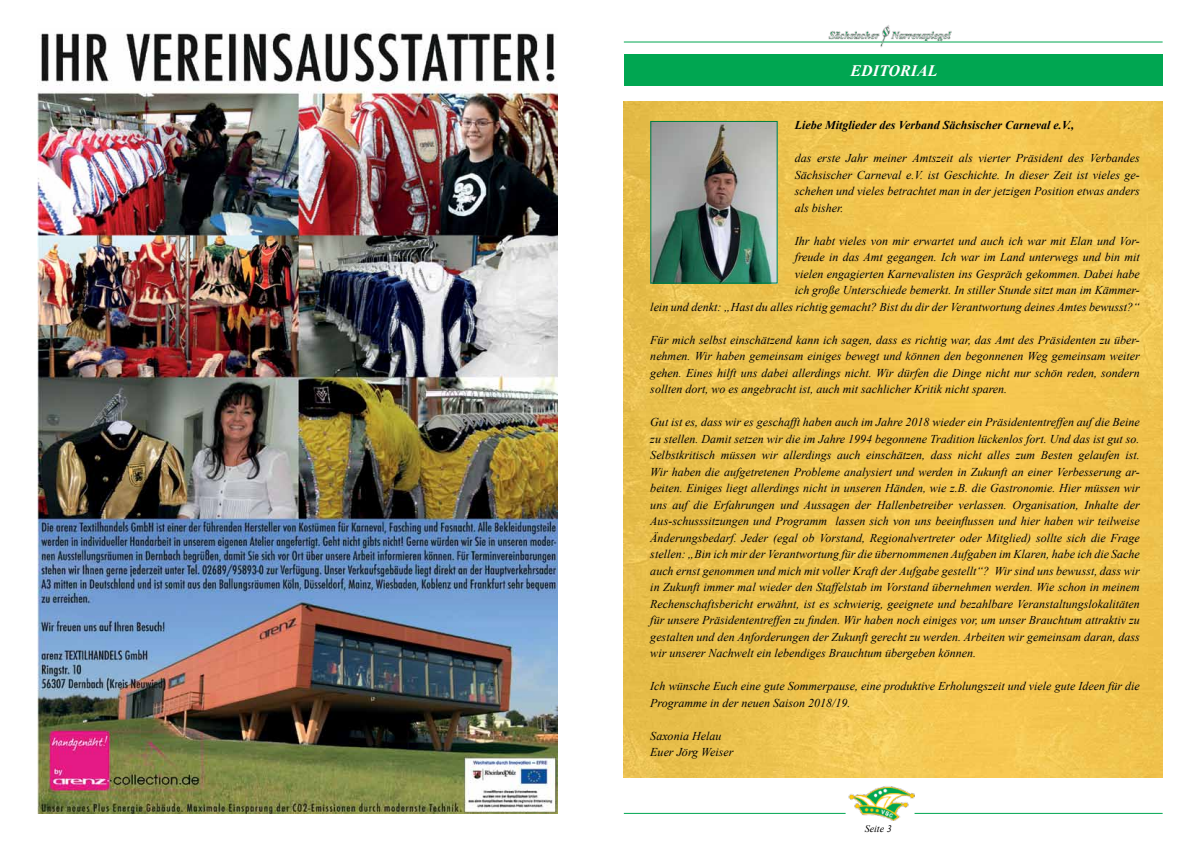
<style>
.page{position:relative;width:1191px;height:842px;background:#fff}
.page>*{position:absolute;margin:0;border:0;box-sizing:border-box;transform-origin:0 0}
.t1{font:italic 700 16px "Times New Roman";color:#fff}
.t2{font:italic 12px/16.5px "Times New Roman";color:#000;text-align:justify}
.t3{font:italic 700 12px "Times New Roman";color:#000}
.t4{font:italic 10px "Times New Roman";color:#000}
</style>
<div class="page">
<hr style="left:624px;top:42px;width:538px;height:1px;background:#00a651">
<img style="left:829px;top:25px;width:123px;height:22px">
<div style="left:624px;top:55px;width:538px;height:31px;background:#00a651"></div>
<hr style="left:624px;top:813px;width:221px;height:1px;background:#00a651">
<img style="left:848px;top:786px;width:66px;height:34px">
<hr style="left:914px;top:813px;width:248px;height:1px;background:#00a651">
<img style="left:38px;top:28px;width:519px;height:786px">
<img style="left:624px;top:101px;width:538px;height:676px">
<img style="left:652px;top:123px;width:123px;height:159px">
<div style="left:650px;top:121px;width:127px;height:163px;border:1px solid #007f3e"></div>
<h1 class="t1" style="left:850px;top:60px;width:88px">EDITORIAL</h1>
<p class="t3" style="left:794px;top:117px;width:281px">Liebe Mitglieder des Verband Sächsischer Carneval e.V.,</p>
<p class="t2" style="left:794px;top:150px;width:347px">das erste Jahr meiner Amtszeit als vierter Präsident des Verbandes Sächsischer Carneval e.V. ist Geschichte. In dieser Zeit ist vieles ge&shy;schehen und vieles betrachtet man in der jetzigen Position etwas anders als bisher.</p>
<p class="t2" style="left:650px;top:232px;width:491px;text-align:right">Ihr habt vieles von mir erwartet und auch ich war mit Elan und Vor-<br>freude in das Amt gegangen. Ich war im Land unterwegs und bin mit<br>vielen engagierten Karnevalisten ins Gespräch gekommen. Dabei habe<br>ich große Unterschiede bemerkt. In stiller Stunde sitzt man im Kämmer-<br>lein und denkt: „Hast du alles richtig gemacht? Bist du dir der Verantwortung deines Amtes bewusst?“</p>
<p class="t2" style="left:650px;top:331px;width:491px">Für mich selbst einschätzend kann ich sagen, dass es richtig war, das Amt des Präsidenten zu über&shy;nehmen. Wir haben gemeinsam einiges bewegt und können den begonnenen Weg gemeinsam weiter gehen. Eines hilft uns dabei allerdings nicht. Wir dürfen die Dinge nicht nur schön reden, sondern sollten dort, wo es angebracht ist, auch mit sachlicher Kritik nicht sparen.</p>
<p class="t2" style="left:650px;top:414px;width:491px">Gut ist es, dass wir es geschafft haben auch im Jahre 2018 wieder ein Präsidententreffen auf die Beine zu stellen. Damit setzen wir die im Jahre 1994 begonnene Tradition lückenlos fort. Und das ist gut so.<br>Selbstkritisch müssen wir allerdings auch einschätzen, dass nicht alles zum Besten gelaufen ist.<br>Wir haben die aufgetretenen Probleme analysiert und werden in Zukunft an einer Verbesserung ar&shy;beiten. Einiges liegt allerdings nicht in unseren Händen, wie z.B. die Gastronomie. Hier müssen wir uns auf die Erfahrungen und Aussagen der Hallenbetreiber verlassen. Organisation, Inhalte der Aus-schusssitzungen und Programm lassen sich von uns beeinflussen und hier haben wir teilweise Änderungsbedarf. Jeder (egal ob Vorstand, Regionalvertreter oder Mitglied) sollte sich die Frage stellen: „Bin ich mir der Verantwortung für die übernommenen Aufgaben im Klaren, habe ich die Sache auch ernst genommen und mich mit voller Kraft der Aufgabe gestellt“? Wir sind uns bewusst, dass wir in Zukunft immer mal wieder den Staffelstab im Vorstand übernehmen werden. Wie schon in meinem Rechenschaftsbericht erwähnt, ist es schwierig, geeignete und bezahlbare Veranstaltungslokalitäten für unsere Präsidententreffen zu finden. Wir haben noch einiges vor, um unser Brauchtum attraktiv zu gestalten und den Anforderungen der Zukunft gerecht zu werden. Arbeiten wir gemeinsam daran, dass wir unserer Nachwelt ein lebendiges Brauchtum übergeben können.</p>
<p class="t2" style="left:650px;top:678px;width:491px">Ich wünsche Euch eine gute Sommerpause, eine produktive Erholungszeit und viele gute Ideen für die<br>Programme in der neuen Saison 2018/19.</p>
<p class="t2" style="left:650px;top:727px;width:85px">Saxonia Helau<br>Euer Jörg Weiser</p>
<p class="t4" style="left:864px;top:821px;width:28px">Seite 3</p>
</div>
